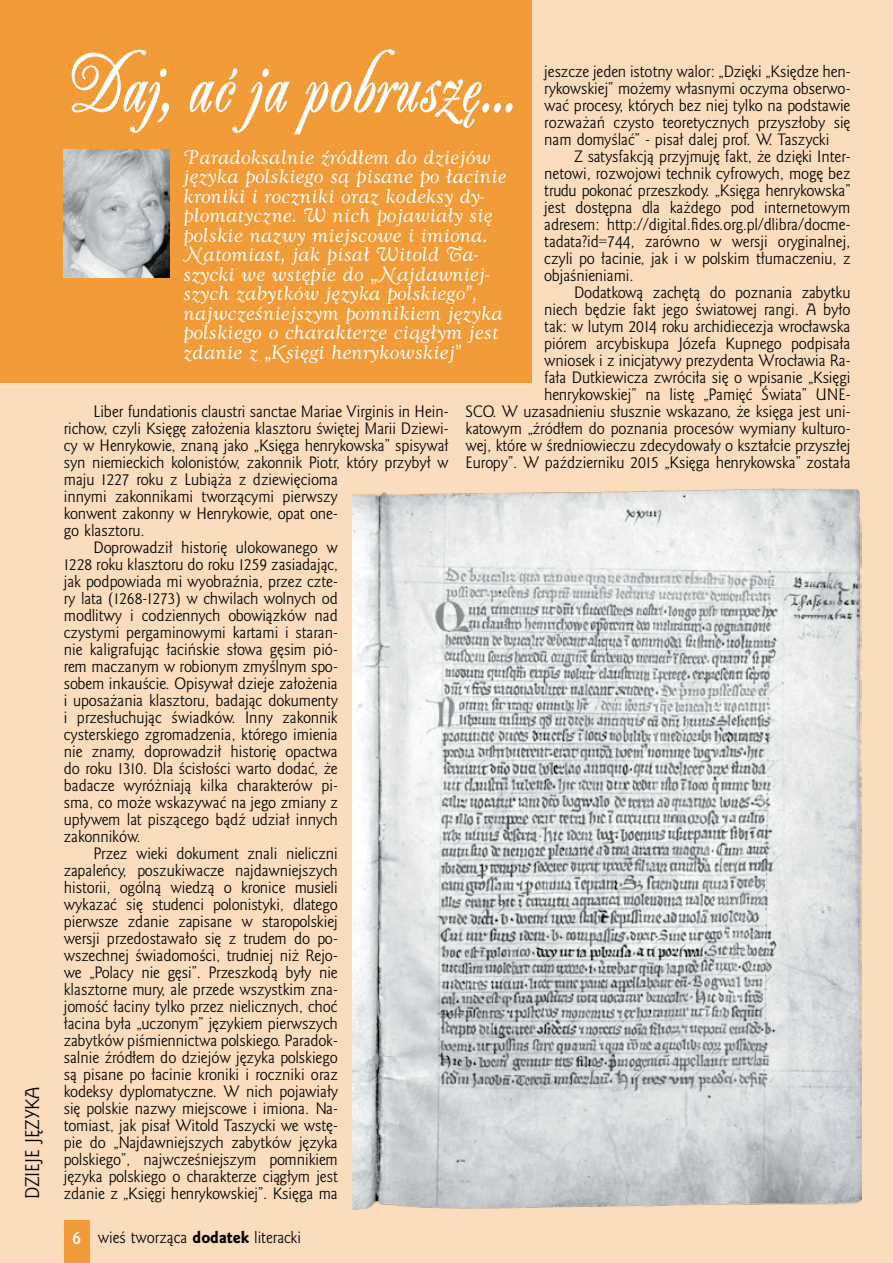
<style>
.page{position:relative;width:893px;height:1263px;background:#fbdcbc}
.page>*{position:absolute;margin:0;border:0;box-sizing:border-box;transform-origin:0 0}
.t1{font:700 85.8px "Ailanthus EFN";letter-spacing:.025em;color:#fff;scale:.77 1}
.t2{font:18px/19.5px "Goldy Swash EFN";letter-spacing:.01em;color:#fff}
.t3{font:18px "Goldy EFN";letter-spacing:.02em;color:#000}
.t4{font:15px/17px "Goldy EFN";color:#000;text-align:justify}
.t5{font:15px "Goldy EFN";letter-spacing:-.02em;color:#000}
.s1{font-weight:700;font-size:16.5px;color:#fff}
.s2{font-family:"Goldy EFN Heavy"}
</style>
<div class="page">
<div style="left:0;top:0;width:531px;height:383px;background:#f19b39"></div>
<img style="left:64px;top:150px;width:106px;height:127px">
<img style="left:353px;top:488px;width:508px;height:722px">
<div style="left:64px;top:1220px;width:25px;height:43px;background:#f19b39"></div>
<p class="t3" style="left:22px;top:1199px;width:114px;rotate:-90deg">dzieje języka</p>
<h1 class="t1" style="left:64px;top:36px;width:585px">Daj, ać ja pobruszę...</h1>
<p class="t4" style="left:544px;top:63px;width:308px">jeszcze jeden istotny walor: „Dzięki „Księdze hen&shy;rykowskiej” możemy własnymi oczyma obserwo&shy;wać procesy, których bez niej tylko na podstawie rozważań czysto teoretycznych przyszłoby się nam domyślać” - pisał dalej prof. W. Taszycki</p>
<p class="t4" style="left:544px;top:148px;width:308px;text-indent:30px">Z satysfakcją przyjmuję fakt, że dzięki I nter&shy;netowi, rozwojowi technik cyfrowych, mogę bez trudu pokonać przeszkody. „Księga henrykowska” jest dostępna dla każdego pod internetowym adresem: http://digital.fides.org.pl/dlibra/docme&shy;tadata?id=744, zarówno w wersji oryginalnej, czyli po łacinie, jak i w polskim tłumaczeniu, z objaśnieniami.</p>
<p class="t4" style="left:466px;top:284px;width:386px;text-align:right">Dodatkową zachętą do poznania zabytku<br>niech będzie fakt jego światowej rangi. A było<br>tak: w lutym 2014 roku archidiecezja wrocławska<br>piórem arcybiskupa Józefa Kupnego podpisała<br>wniosek i z inicjatywy prezydenta Wrocławia Ra-<br>fała Dutkiewicza zwróciła się o wpisanie „Księgi henrykowskiej” na listę „Pamięć Świata” UNE-<br>SCO. W uzasadnieniu słusznie wskazano, że księga jest uni&shy;katowym „źródłem do poznania procesów wymiany kulturo&shy;wej, które w średniowieczu zdecydowały o kształcie przyszłej Europy”. W październiku 2015 „Księga henrykowska” została</p>
<p class="t2" style="left:184px;top:148px;width:325px">Paradoksalnie źródłem do dziejów języka polskiego są pisane po łacinie kroniki i roczniki oraz kodeksy dy&shy;plomatyczne. W nich pojawiały się polskie nazwy miejscowe i imiona.<br>Natomiast, jak pisał Witold Ta&shy;szycki we wstępie do „Najdawniej&shy;szych zabytków języka polskiego”, najwcześniejszym pomnikiem języka polskiego o charakterze ciągłym jest zdanie z „Księgi henrykowskiej”</p>
<p class="t4" style="left:94px;top:403px;width:357px">Liber fundationis claustri sanctae Mariae Virginis in Hein-</p>
<p class="t4" style="left:64px;top:420px;width:386px">richow, czyli Księgę założenia klasztoru świętej Marii Dziewi-</p>
<p class="t4" style="left:64px;top:437px;width:386px">cy w Henrykowie, znaną jako „Księga henrykowska” spisywał</p>
<p class="t4" style="left:64px;top:454px;width:386px">syn niemieckich kolonistów, zakonnik Piotr, który przybył w</p>
<p class="t4" style="left:64px;top:471px;width:276px">maju 1227 roku z Lubiąża z dziewięcioma</p>
<p class="t4" style="left:64px;top:488px;width:276px">innymi zakonnikami tworzącymi pierwszy</p>
<p class="t5" style="left:64px;top:504px;width:276px">konwent zakonny w Henrykowie, opat one-</p>
<p class="t4" style="left:64px;top:522px;width:82px">go klasztoru.</p>
<p class="t4" style="left:94px;top:539px;width:246px">Doprowadził historię ulokowanego w</p>
<p class="t4" style="left:64px;top:556px;width:276px">1228 roku klasztoru do roku 1259 zasiadając,</p>
<p class="t4" style="left:64px;top:573px;width:276px">jak podpowiada mi wyobraźnia, przez czte-</p>
<p class="t4" style="left:64px;top:590px;width:276px">ry lata (1268-1273) w chwilach wolnych od</p>
<p class="t4" style="left:64px;top:607px;width:276px">modlitwy i codziennych obowiązków nad</p>
<p class="t4" style="left:64px;top:624px;width:276px">czystymi pergaminowymi kartami i staran-</p>
<p class="t4" style="left:64px;top:641px;width:275px">nie kaligrafując łacińskie słowa gęsim pió-</p>
<p class="t4" style="left:64px;top:658px;width:276px">rem maczanym w robionym zmyślnym spo-</p>
<p class="t4" style="left:64px;top:675px;width:276px">sobem inkauście. Opisywał dzieje założenia</p>
<p class="t4" style="left:64px;top:692px;width:276px">i uposażania klasztoru, badając dokumenty</p>
<p class="t4" style="left:64px;top:709px;width:276px">i przesłuchując świadków. I nny zakonnik</p>
<p class="t4" style="left:64px;top:726px;width:276px">cysterskiego zgromadzenia, którego imienia</p>
<p class="t4" style="left:64px;top:743px;width:276px">nie znamy, doprowadził historię opactwa</p>
<p class="t4" style="left:64px;top:760px;width:276px">do roku 1310. Dla ścisłości warto dodać, że</p>
<p class="t4" style="left:64px;top:777px;width:276px">badacze wyróżniają kilka charakterów pi-</p>
<p class="t4" style="left:64px;top:794px;width:276px">sma, co może wskazywać na jego zmiany z</p>
<p class="t4" style="left:64px;top:811px;width:276px">upływem lat piszącego bądź udział innych</p>
<p class="t4" style="left:64px;top:828px;width:78px">zakonników.</p>
<p class="t4" style="left:94px;top:845px;width:246px">Przez wieki dokument znali nieliczni</p>
<p class="t4" style="left:64px;top:862px;width:276px">zapaleńcy, poszukiwacze najdawniejszych</p>
<p class="t4" style="left:64px;top:880px;width:276px">historii, ogólną wiedzą o kronice musieli</p>
<p class="t4" style="left:64px;top:897px;width:276px">wykazać się studenci polonistyki, dlatego</p>
<p class="t4" style="left:64px;top:914px;width:276px">pierwsze zdanie zapisane w staropolskiej</p>
<p class="t4" style="left:64px;top:931px;width:275px">wersji przedostawało się z trudem do po-</p>
<p class="t4" style="left:64px;top:948px;width:275px">wszechnej świadomości, trudniej niż Rejo-</p>
<p class="t4" style="left:64px;top:965px;width:276px">we „Polacy nie gęsi”. Przeszkodą były nie</p>
<p class="t4" style="left:64px;top:982px;width:276px">klasztorne mury, ale przede wszystkim zna-</p>
<p class="t4" style="left:64px;top:999px;width:276px">jomość łaciny tylko przez nielicznych, choć</p>
<p class="t4" style="left:64px;top:1016px;width:276px">łacina była „uczonym” językiem pierwszych</p>
<p class="t4" style="left:64px;top:1033px;width:276px">zabytków piśmiennictwa polskiego. Paradok-</p>
<p class="t4" style="left:64px;top:1050px;width:276px">salnie źródłem do dziejów języka polskiego</p>
<p class="t4" style="left:64px;top:1067px;width:276px">są pisane po łacinie kroniki i roczniki oraz</p>
<p class="t4" style="left:64px;top:1084px;width:276px">kodeksy dyplomatyczne. W nich pojawiały</p>
<p class="t4" style="left:64px;top:1101px;width:276px">się polskie nazwy miejscowe i imiona. Na-</p>
<p class="t4" style="left:64px;top:1118px;width:275px">tomiast, jak pisał Witold Taszycki we wstę-</p>
<p class="t4" style="left:64px;top:1135px;width:276px">pie do „Najdawniejszych zabytków języka</p>
<p class="t4" style="left:64px;top:1152px;width:276px">polskiego”, najwcześniejszym pomnikiem</p>
<p class="t4" style="left:64px;top:1169px;width:276px">języka polskiego o charakterze ciągłym jest</p>
<p class="t4" style="left:64px;top:1186px;width:275px">zdanie z „Księgi henrykowskiej”. Księga ma</p>
<p class="t4" style="left:72px;top:1230px;width:231px"><span class="s1">6</span> wieś tworząca <span class="s2">dodatek</span> literacki</p>
</div>
